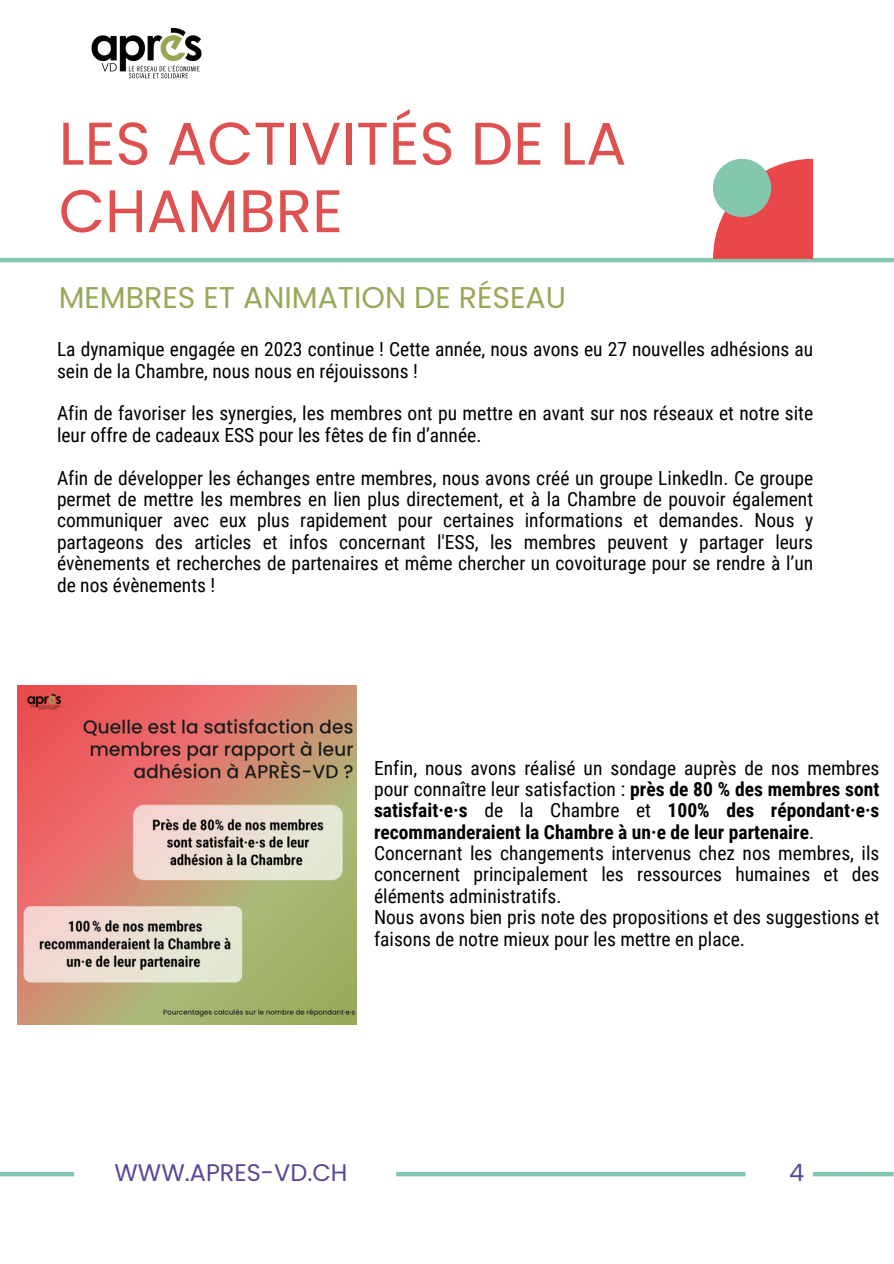
<style>
.page{position:relative;width:894px;height:1264px;background:#fff}
.page>*{position:absolute;margin:0;border:0;box-sizing:border-box;transform-origin:0 0}
.t1{font:60px/67.5px "Poppins";color:#df5151}
.t2{font:30px "Poppins";color:#96a958}
.t3{font:24px "Poppins";color:#544998}
.t4{font:19.5px/21.3px "Roboto Condensed";color:#000}
.t5{font:700 19.5px/21.3px "Roboto Condensed";color:#000;text-align:justify}
.s1{font-weight:400}
</style>
<div class="page">
<hr style="left:0;top:258px;width:893px;height:4px;background:#83c7ad">
<svg style="left:712px;top:159px;width:100px;height:100px;background:#ea5b5d"></svg>
<div style="left:712px;top:159px;width:59px;height:58px;background:#83c7ad;border-radius:50%"></div>
<img style="left:91px;top:27px;width:111px;height:52px">
<div style="left:396px;top:1171px;width:349px;height:5px;background:#83c7ad"></div>
<div style="left:0;top:1171px;width:74px;height:5px;background:#83c7ad"></div>
<div style="left:812px;top:1171px;width:81px;height:5px;background:#83c7ad"></div>
<img style="left:17px;top:686px;width:339px;height:338px">
<p class="t1" style="left:59px;top:110px;width:569px">LES ACTIVITÉS DE LA<br>CHAMBRE</p>
<h1 class="t2" style="left:59px;top:277px;width:508px">MEMBRES ET ANIMATION DE RÉSEAU</h1>
<p class="t4" style="left:57px;top:339px;width:757px">La dynamique engagée en 2023 continue ! Cette année, nous avons eu 27 nouvelles adhésions au sein de la Chambre, nous nous en réjouissons !</p>
<p class="t4" style="left:57px;top:403px;width:757px">Afin de favoriser les synergies, les membres ont pu mettre en avant sur nos réseaux et notre site leur offre de cadeaux ESS pour les fêtes de fin d’année.</p>
<h2 class="t4" style="left:57px;top:467px;width:757px;text-align:justify">Afin de développer les échanges entre membres, nous avons créé un groupe LinkedIn. Ce groupe permet de mettre les membres en lien plus directement, et à la Chambre de pouvoir également communiquer avec eux plus rapidement pour certaines informations et demandes. Nous y partageons des articles et infos concernant l'ESS, les membres peuvent y partager leurs évènements et recherches de partenaires et même chercher un covoiturage pour se rendre à l’un de nos évènements !</h2>
<p class="t5" style="left:374px;top:757px;width:506px"><span class="s1">Enfin, nous avons réalisé un sondage auprès de nos membres pour connaître leur satisfaction :</span> près de 80 % des membres sont satisfait·e·s <span class="s1">de la Chambre et</span> 100% des répondant·e·s recommanderaient la Chambre à un·e de leur partenaire<span class="s1">.</span></p>
<p class="t4" style="left:374px;top:842px;width:506px;text-align:justify">Concernant les changements intervenus chez nos membres, ils concernent principalement les ressources humaines et des éléments administratifs.</p>
<p class="t4" style="left:374px;top:906px;width:506px">Nous avons bien pris note des propositions et des suggestions et faisons de notre mieux pour les mettre en place.</p>
<p class="t3" style="left:114px;top:1155px;width:234px">WWW.APRES-VD.CH</p>
<p class="t3" style="left:789px;top:1155px;width:17px">4</p>
</div>
